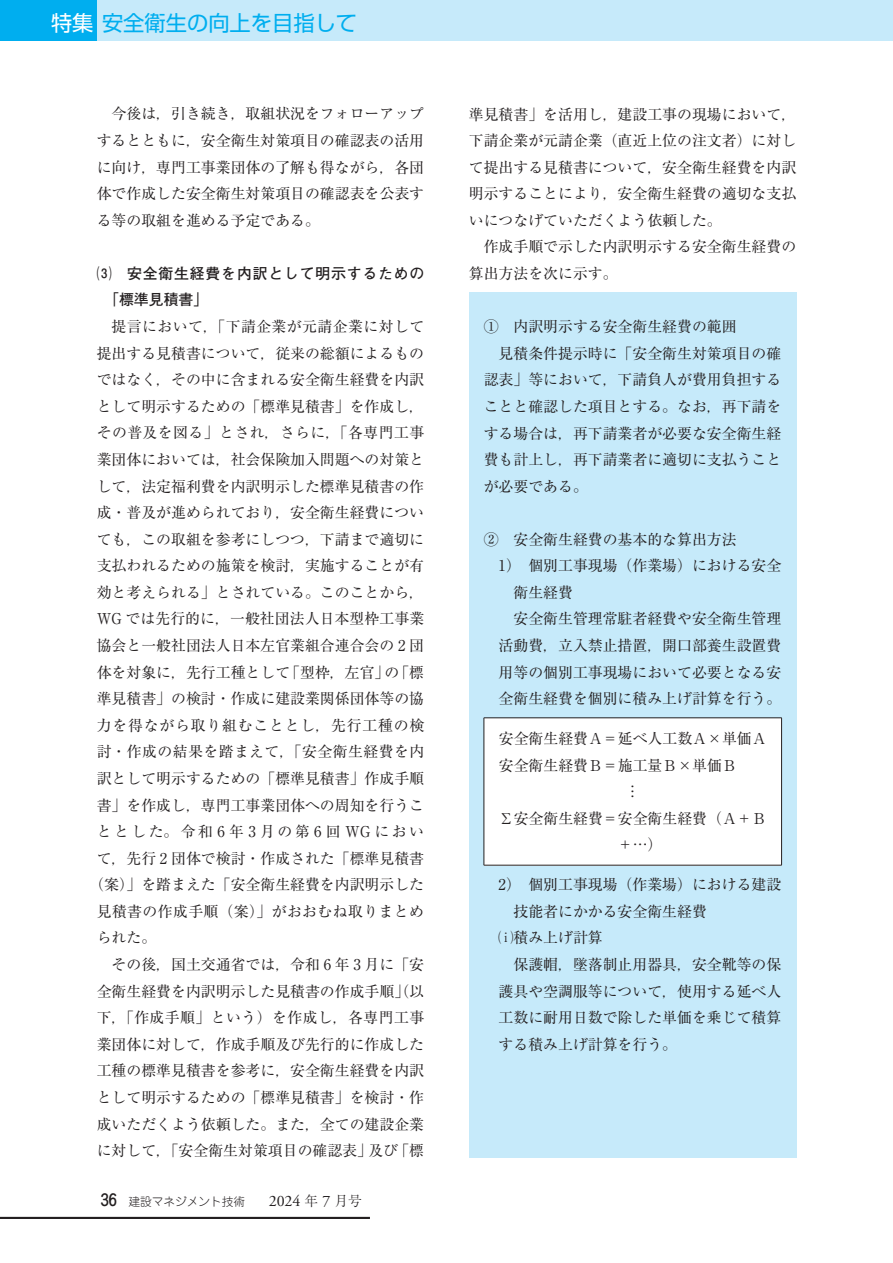
<style>
.page{position:relative;width:893px;height:1263px;background:#fff}
.page>*{position:absolute;margin:0;border:0;box-sizing:border-box;transform-origin:0 0}
.t1{font:21.3px "Shin Go Pr 6 N";color:#00aeef}
.本文_14Q{font:14.85px/26.5px "Ryumin Pr 6 N";color:#231f20;text-align:justify}
.本文_字下1{font:14.85px/26.5px "Ryumin Pr 6 N";color:#231f20;text-align:justify}
.本文_14Q-2{font:14.85px "Ryumin Pr 6 N";letter-spacing:.03em;color:#231f20}
.囲み本文{font:14.85px/26.5px "Ryumin Pr 6 N";color:#231f20}
.小見出し__など_前アキ{font:14.85px "Ryumin Pr 6 N";color:#231f20}
.中見出し__1___太ゴ_前アキ{font:700 14.85px/26.5px "Futo Go B101 Pr 6 N";letter-spacing:.055em;color:#231f20}
.本文_14Q-3{font:14.85px "Ryumin Pr 6 N";letter-spacing:.025em;color:#231f20}
.本文_14Q-4{font:14.85px "Ryumin Pr 6 N";letter-spacing:.055em;color:#231f20}
.本文_14Q-5{font:14.85px "Ryumin Pr 6 N";letter-spacing:.165em;color:#231f20}
.t2{font:300 11.7px "Jun 101 Pro";color:#231f20}
.s1{color:#fff}
.s2{font-family:"Jun 34 Pro";font-weight:500;font-size:15.9px}
.s3{font-family:"Adobe Garamond Pro";font-weight:400;font-size:15.9px}
.s4{font-family:"Ryumin Pr 6 N";font-size:13.8px}
</style>
<div class="page">
<div style="left:469px;top:292px;width:327px;height:866px;background:#c6eafa"></div>
<div style="left:0;top:0;width:98px;height:40px;background:#00aeef"></div>
<div style="left:98px;top:0;width:795px;height:40px;background:#c6eafa"></div>
<div style="left:484px;top:718px;width:298px;height:147px;background:#fff"></div>
<hr style="left:484px;top:717px;width:298px;height:1px;background:#231f20">
<hr style="left:484px;top:718px;width:1px;height:147px;background:#231f20">
<hr style="left:781px;top:718px;width:1px;height:147px;background:#231f20">
<hr style="left:484px;top:865px;width:298px;height:1px;background:#231f20">
<hr style="left:0;top:1217px;width:370px;height:2px;background:#231f20">
<h1 class="t1" style="left:51px;top:6px;width:308px"><span class="s1">特集</span>安全衛生の向上を目指して</h1>
<p class="本文_14Q" style="left:97px;top:100px;width:329px;text-indent:15px">今後は，引き続き，取組状況をフォローアップするとともに，安全衛生対策項目の確認表の活用に向け，専門工事業団体の了解も得ながら，各団体で作成した安全衛生対策項目の確認表を公表する等の取組を進める予定である。</p>
<p class="中見出し__1___太ゴ_前アキ" style="left:104px;top:259px;width:322px;text-indent:-7px">⑶　安全衛生経費を内訳として明示するための「標準見積書」</p>
<p class="本文_14Q-2" style="left:112px;top:315px;width:314px">提言において，「下請企業が元請企業に対して</p>
<p class="本文_14Q" style="left:97px;top:339px;width:329px">提出する見積書について，従来の総額によるもの</p>
<p class="本文_14Q" style="left:97px;top:366px;width:329px">ではなく，その中に含まれる安全衛生経費を内訳</p>
<p class="本文_14Q" style="left:97px;top:392px;width:329px">として明示するための「標準見積書」を作成し，</p>
<p class="本文_14Q-2" style="left:97px;top:421px;width:329px">その普及を図る」とされ，さらに，「各専門工事</p>
<p class="本文_14Q" style="left:97px;top:445px;width:329px">業団体においては，社会保険加入問題への対策と</p>
<p class="本文_14Q" style="left:97px;top:472px;width:329px">して，法定福利費を内訳明示した標準見積書の作</p>
<p class="本文_14Q" style="left:97px;top:498px;width:329px">成・普及が進められており，安全衛生経費につい</p>
<p class="本文_14Q" style="left:97px;top:525px;width:329px">ても，この取組を参考にしつつ，下請まで適切に</p>
<p class="本文_14Q" style="left:97px;top:552px;width:329px">支払われるための施策を検討，実施することが有</p>
<p class="本文_14Q" style="left:97px;top:578px;width:329px">効と考えられる」とされている。このことから，</p>
<p class="本文_14Q" style="left:97px;top:605px;width:329px">WG では先行的に，一般社団法人日本型枠工事業</p>
<p class="本文_14Q" style="left:97px;top:631px;width:329px">協会と一般社団法人日本左官業組合連合会の 2 団</p>
<p class="本文_14Q" style="left:97px;top:658px;width:329px">体を対象に，先行工種として「型枠，左官」の「標</p>
<p class="本文_14Q" style="left:97px;top:685px;width:329px">準見積書」の検討・作成に建設業関係団体等の協</p>
<p class="本文_14Q-4" style="left:97px;top:713px;width:329px">力を得ながら取り組むこととし，先行工種の検</p>
<p class="本文_14Q-2" style="left:97px;top:740px;width:329px">討・作成の結果を踏まえて，「安全衛生経費を内</p>
<p class="本文_14Q" style="left:97px;top:764px;width:329px">訳として明示するための「標準見積書」作成手順</p>
<p class="本文_14Q" style="left:97px;top:791px;width:329px">書」を作成し，専門工事業団体への周知を行うこ</p>
<p class="本文_14Q-5" style="left:97px;top:820px;width:329px">ととした。令和 6 年 3 月の第 6 回 WG におい</p>
<p class="本文_14Q" style="left:97px;top:844px;width:329px">て，先行 2 団体で検討・作成された「標準見積書</p>
<p class="本文_14Q" style="left:89px;top:871px;width:336px">（案）」を踏まえた「安全衛生経費を内訳明示した</p>
<p class="本文_14Q-3" style="left:97px;top:900px;width:329px">見積書の作成手順（案）」がおおむね取りまとめ</p>
<p class="本文_14Q" style="left:97px;top:924px;width:61px">られた。</p>
<p class="本文_14Q" style="left:97px;top:950px;width:329px;text-indent:15px">その後，国土交通省では，令和 6 年 3 月に「安全衛生経費を内訳明示した見積書の作成手順」（以下，「作成手順」という）を作成し，各専門工事業団体に対して，作成手順及び先行的に作成した工種の標準見積書を参考に，安全衛生経費を内訳として明示するための「標準見積書」を検討・作成いただくよう依頼した。また，全ての建設企業に対して，「安全衛生対策項目の確認表」及び「標</p>
<p class="t2" style="left:101px;top:1192px;width:262px"><span class="s2">36</span> 建設マネジメント技術　　<span class="s3">2024</span> <span class="s4">年</span> <span class="s3">7</span> <span class="s4">月号</span></p>
<p class="本文_14Q" style="left:469px;top:100px;width:329px">準見積書」を活用し，建設工事の現場において，下請企業が元請企業（直近上位の注文者）に対して提出する見積書について，安全衛生経費を内訳明示することにより，安全衛生経費の適切な支払いにつなげていただくよう依頼した。</p>
<p class="本文_14Q" style="left:469px;top:233px;width:329px;text-indent:15px">作成手順で示した内訳明示する安全衛生経費の算出方法を次に示す。</p>
<p class="小見出し__など_前アキ" style="left:484px;top:315px;width:254px">①　内訳明示する安全衛生経費の範囲</p>
<p class="本文_14Q" style="left:484px;top:339px;width:299px;text-indent:15px">見積条件提示時に「安全衛生対策項目の確認表」等において，下請負人が費用負担することと確認した項目とする。なお，再下請をする場合は，再下請業者が必要な安全衛生経費も計上し，再下請業者に適切に支払うことが必要である。</p>
<p class="小見出し__など_前アキ" style="left:484px;top:528px;width:254px">②　安全衛生経費の基本的な算出方法</p>
<p class="本文_14Q" style="left:513px;top:552px;width:269px;text-indent:-15px">1）　個別工事現場（作業場）における安全衛生経費</p>
<p class="本文_字下1" style="left:499px;top:605px;width:284px;text-indent:15px">安全衛生管理常駐者経費や安全衛生管理活動費，立入禁止措置，開口部養生設置費用等の個別工事現場において必要となる安全衛生経費を個別に積み上げ計算を行う。</p>
<p class="囲み本文" style="left:499px;top:724px;width:269px">安全衛生経費Ａ＝延べ人工数Ａ×単価Ａ</p>
<p class="囲み本文" style="left:499px;top:751px;width:240px">安全衛生経費Ｂ＝施工量Ｂ×単価Ｂ</p>
<p class="囲み本文" style="left:625px;top:777px;width:16px">︙</p>
<p class="囲み本文" style="left:618px;top:804px;width:150px;text-indent:-119px">Σ安全衛生経費＝安全衛生経費（Ａ＋Ｂ＋…）</p>
<p class="本文_14Q" style="left:513px;top:870px;width:269px;text-indent:-15px">2）　個別工事現場（作業場）における建設技能者にかかる安全衛生経費</p>
<p class="本文_14Q" style="left:499px;top:924px;width:106px">ⅰ積み上げ計算</p>
<p class="本文_字下1" style="left:499px;top:950px;width:284px;text-indent:15px">保護帽，墜落制止用器具，安全靴等の保護具や空調服等について，使用する延べ人工数に耐用日数で除した単価を乗じて積算する積み上げ計算を行う。</p>
</div>
